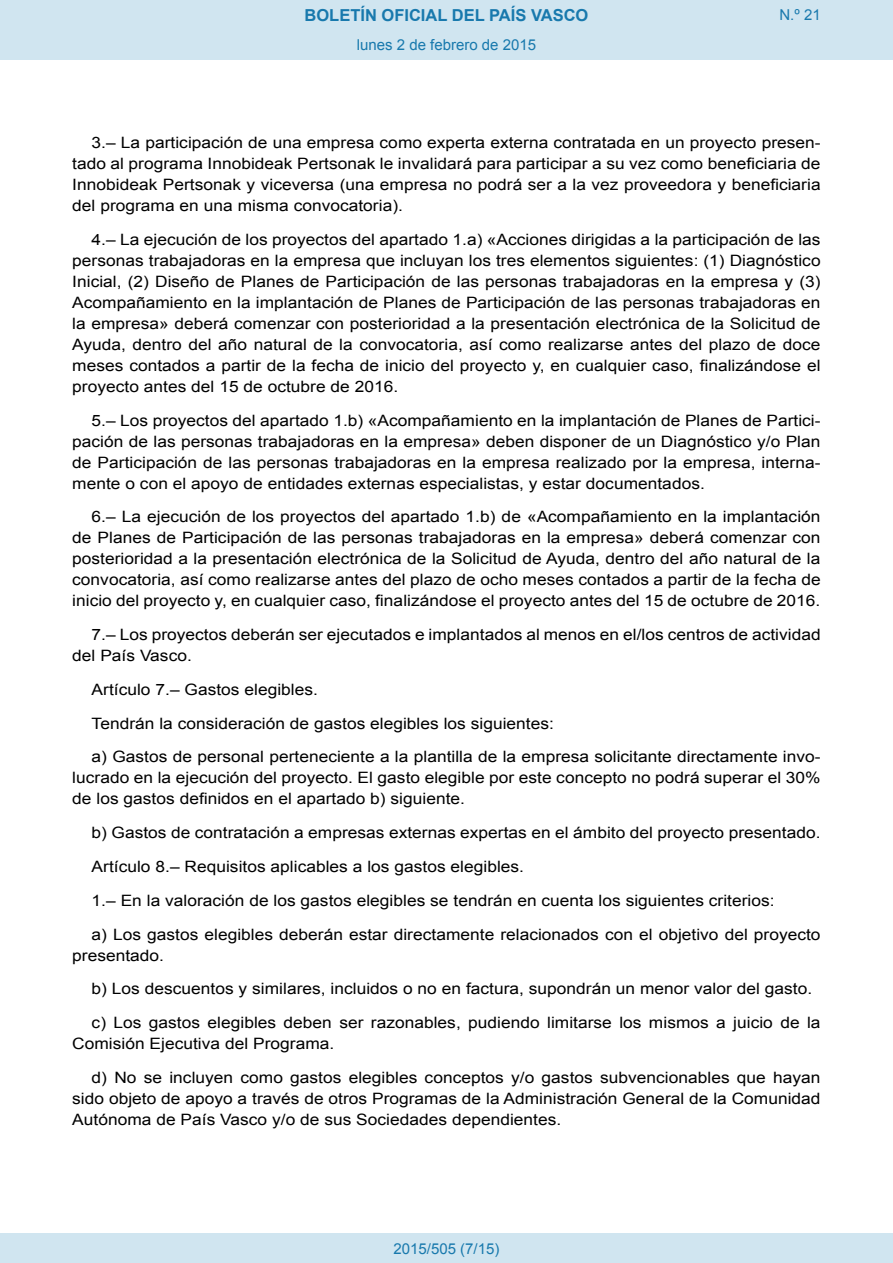
<style>
.page{position:relative;width:893px;height:1263px;background:#fff}
.page>*{position:absolute;margin:0;border:0;box-sizing:border-box;transform-origin:0 0}
.t1{font:700 16.5px "Arial";color:#1879ad}
.BOPVDetalle{font:15.6px/21px "Arial";color:#000;text-align:justify;scale:1.11 1}
.Paginacion_Centro{font:15px "Arial";color:#1879ad}
</style>
<div class="page">
<div style="left:0;top:0;width:893px;height:60px;background:#d0e5f0"></div>
<div style="left:0;top:1233px;width:893px;height:30px;background:#d0e5f0"></div>
<p class="t1" style="left:305px;top:4px;width:285px">BOLETÍN OFICIAL DEL PAÍS VASCO</p>
<p class="Paginacion_Centro" style="left:357px;top:35px;width:181px">lunes 2 de febrero de 2015</p>
<p class="Paginacion_Centro" style="left:779px;top:5px;width:43px">N.º 21</p>
<p class="BOPVDetalle" style="left:72px;top:132px;width:676px;text-indent:19px">3.– La participación de una empresa como experta externa contratada en un proyecto presen&shy;tado al programa Innobideak Pertsonak le invalidará para participar a su vez como beneficiaria de Innobideak Pertsonak y viceversa (una empresa no podrá ser a la vez proveedora y beneficiaria del programa en una misma convocatoria).</p>
<p class="BOPVDetalle" style="left:72px;top:229px;width:676px;text-indent:19px">4.– La ejecución de los proyectos del apartado 1.a) «Acciones dirigidas a la participación de las personas trabajadoras en la empresa que incluyan los tres elementos siguientes: (1) Diagnóstico Inicial, (2) Diseño de Planes de Participación de las personas trabajadoras en la empresa y (3)<br>Acompañamiento en la implantación de Planes de Participación de las personas trabajadoras en la empresa» deberá comenzar con posterioridad a la presentación electrónica de la Solicitud de Ayuda, dentro del año natural de la convocatoria, así como realizarse antes del plazo de doce meses contados a partir de la fecha de inicio del proyecto y, en cualquier caso, finalizándose el proyecto antes del 15 de octubre de 2016.</p>
<p class="BOPVDetalle" style="left:72px;top:410px;width:676px;text-indent:19px">5.– Los proyectos del apartado 1.b) «Acompañamiento en la implantación de Planes de Partici&shy;pación de las personas trabajadoras en la empresa» deben disponer de un Diagnóstico y/o Plan de Participación de las personas trabajadoras en la empresa realizado por la empresa, interna&shy;mente o con el apoyo de entidades externas especialistas, y estar documentados.</p>
<p class="BOPVDetalle" style="left:72px;top:507px;width:676px;text-indent:19px">6.– La ejecución de los proyectos del apartado 1.b) de «Acompañamiento en la implantación de Planes de Participación de las personas trabajadoras en la empresa» deberá comenzar con posterioridad a la presentación electrónica de la Solicitud de Ayuda, dentro del año natural de la convocatoria, así como realizarse antes del plazo de ocho meses contados a partir de la fecha de inicio del proyecto y, en cualquier caso, finalizándose el proyecto antes del 15 de octubre de 2016.</p>
<p class="BOPVDetalle" style="left:72px;top:624px;width:676px;text-indent:19px">7.– Los proyectos deberán ser ejecutados e implantados al menos en el/los centros de actividad del País Vasco.</p>
<p class="BOPVDetalle" style="left:92px;top:679px;width:205px">Artículo 7.– Gastos elegibles.</p>
<p class="BOPVDetalle" style="left:92px;top:713px;width:418px">Tendrán la consideración de gastos elegibles los siguientes:</p>
<p class="BOPVDetalle" style="left:72px;top:747px;width:676px;text-indent:19px">a) Gastos de personal perteneciente a la plantilla de la empresa solicitante directamente invo&shy;lucrado en la ejecución del proyecto. El gasto elegible por este concepto no podrá superar el 30% de los gastos definidos en el apartado b) siguiente.</p>
<p class="BOPVDetalle" style="left:92px;top:822px;width:658px">b) Gastos de contratación a empresas externas expertas en el ámbito del proyecto presentado.</p>
<p class="BOPVDetalle" style="left:92px;top:856px;width:391px">Artículo 8.– Requisitos aplicables a los gastos elegibles.</p>
<p class="BOPVDetalle" style="left:92px;top:890px;width:617px">1.– En la valoración de los gastos elegibles se tendrán en cuenta los siguientes criterios:</p>
<p class="BOPVDetalle" style="left:72px;top:924px;width:676px;text-indent:19px">a) Los gastos elegibles deberán estar directamente relacionados con el objetivo del proyecto presentado.</p>
<p class="BOPVDetalle" style="left:92px;top:978px;width:651px">b) Los descuentos y similares, incluidos o no en factura, supondrán un menor valor del gasto.</p>
<p class="BOPVDetalle" style="left:72px;top:1012px;width:676px;text-indent:19px">c) Los gastos elegibles deben ser razonables, pudiendo limitarse los mismos a juicio de la<br>Comisión Ejecutiva del Programa.</p>
<p class="BOPVDetalle" style="left:72px;top:1067px;width:676px;text-indent:19px">d) No se incluyen como gastos elegibles conceptos y/o gastos subvencionables que hayan sido objeto de apoyo a través de otros Programas de la Administración General de la Comunidad Autónoma de País Vasco y/o de sus Sociedades dependientes.</p>
<p class="Paginacion_Centro" style="left:393px;top:1238px;width:107px">2015/505 (7/15)</p>
</div>
